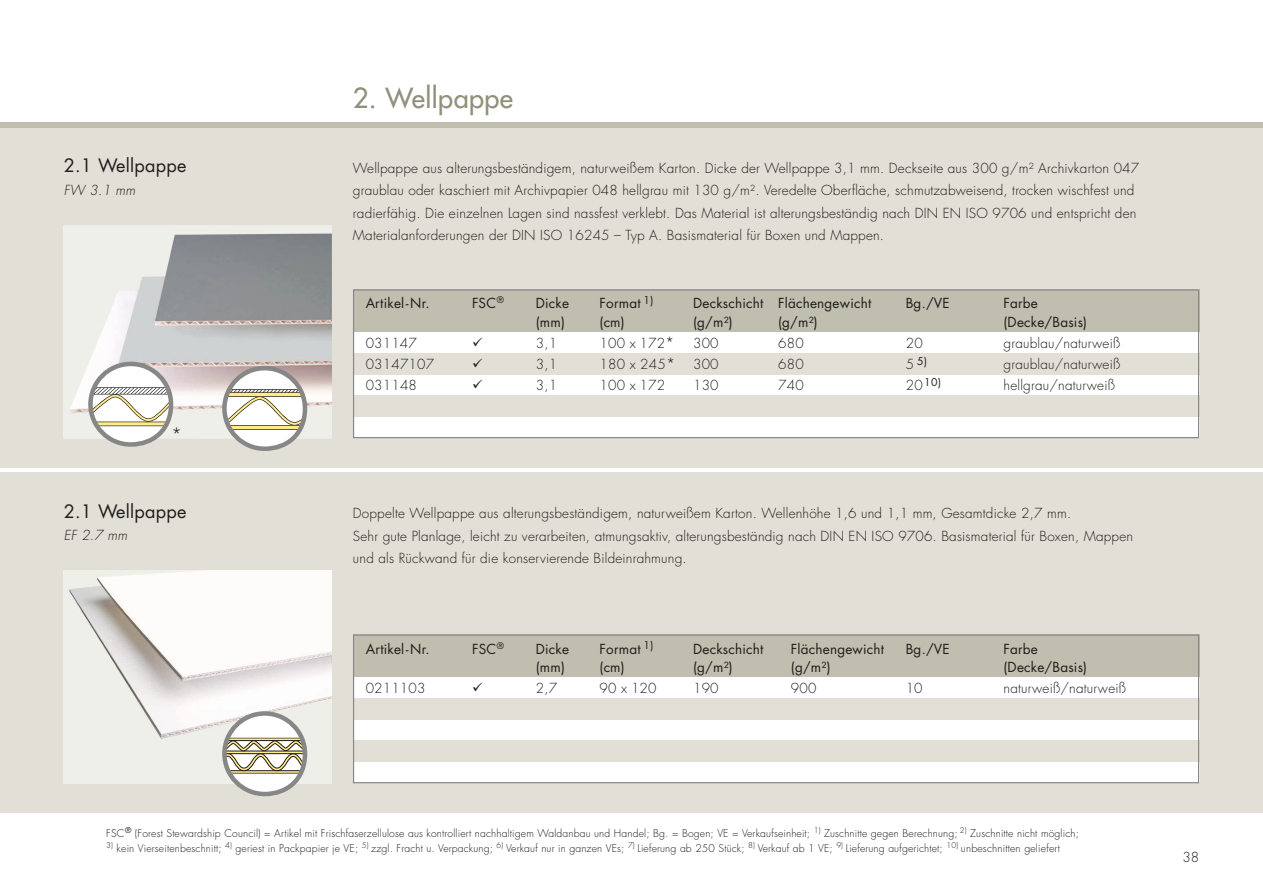
<style>
.page{position:relative;width:1263px;height:893px;background:#fff}
.page>*{position:absolute;margin:0;border:0;box-sizing:border-box;transform-origin:0 0}
.t1{font:500 27px "Futura Std";letter-spacing:.015em;color:#928f7a}
.t2{font:18px "Futura Std";letter-spacing:.015em;color:#1d1d1b}
.t3{font:300 18px "Futura Std";color:#1d1d1b}
.t4{font:300 13.5px/22.5px "Futura Std";letter-spacing:.015em;color:#1d1d1b}
.t5{font:13.5px "Futura Std";letter-spacing:.015em;color:#1d1d1b}
.t6{font:italic 300 13.5px "Futura Std";letter-spacing:.015em;color:#1d1d1b}
.t7{font:10.5px "Futura Std";color:#1d1d1b}
.t8{font:300 10.35px "Futura Std";letter-spacing:.015em;color:#1d1d1b}
.s1{font-size:15px}
.s2{font-weight:300;font-size:13.5px}
.s3{font-size:10.5px}
</style>
<div class="page">
<div style="left:0;top:128px;width:1263px;height:340px;background:#e1dfd6"></div>
<div style="left:0;top:473px;width:1263px;height:340px;background:#e1dfd6"></div>
<div style="left:0;top:122px;width:1263px;height:6px;background:#c0beae"></div>
<div style="left:353px;top:289px;width:846px;height:149px;background:#fff"></div>
<div style="left:353px;top:353px;width:846px;height:21px;background:#e1dfd6"></div>
<div style="left:353px;top:395px;width:846px;height:22px;background:#e1dfd6"></div>
<div style="left:353px;top:289px;width:846px;height:43px;background:#c0beae"></div>
<div style="left:353px;top:289px;width:846px;height:149px;border:1px solid #878787"></div>
<div style="left:353px;top:634px;width:846px;height:149px;background:#fff"></div>
<div style="left:353px;top:698px;width:846px;height:21px;background:#e1dfd6"></div>
<div style="left:353px;top:741px;width:846px;height:21px;background:#e1dfd6"></div>
<div style="left:353px;top:634px;width:846px;height:43px;background:#c0beae"></div>
<div style="left:353px;top:634px;width:846px;height:149px;border:1px solid #878787"></div>
<img style="left:64px;top:226px;width:268px;height:212px">
<svg style="left:224px;top:368px;width:81px;height:81px;fill:#fff"></svg>
<svg style="left:226px;top:389px;width:79px;height:41px"></svg>
<div style="left:222px;top:366px;width:85px;height:85px;border:4px solid #878787;border-radius:50%"></div>
<svg style="left:90px;top:364px;width:81px;height:80px;fill:#fff"></svg>
<svg style="left:90px;top:387px;width:81px;height:39px"></svg>
<div style="left:88px;top:362px;width:85px;height:85px;border:4px solid #878787;border-radius:50%"></div>
<img style="left:64px;top:571px;width:268px;height:212px">
<svg style="left:224px;top:713px;width:81px;height:81px;fill:#fff"></svg>
<svg style="left:224px;top:738px;width:81px;height:36px"></svg>
<div style="left:222px;top:711px;width:85px;height:85px;border:4px solid #878787;border-radius:50%"></div>
<h2 class="t2" style="left:64px;top:154px;width:124px">2.1 Wellpappe</h2>
<p class="t6" style="left:64px;top:182px;width:73px">FW 3.1 mm</p>
<h2 class="t3" style="left:171px;top:423px;width:13px">*</h2>
<h2 class="t2" style="left:64px;top:500px;width:124px">2.1 Wellpappe</h2>
<p class="t6" style="left:64px;top:527px;width:65px">EF 2.7 mm</p>
<h1 class="t1" style="left:353px;top:81px;width:162px">2. Wellpappe</h1>
<p class="t4" style="left:353px;top:157px;width:788px">Wellpappe aus alterungsbeständigem, naturweißem Karton. Dicke der Wellpappe 3,1 mm. Deckseite aus 300 g/m² Archivkarton 047 graublau oder kaschiert mit Archivpapier 048 hellgrau mit 130 g/m². Veredelte Oberfläche, schmutzabweisend, trocken wischfest und radierfähig. Die einzelnen Lagen sind nassfest verklebt. Das Material ist alterungsbeständig nach DIN EN ISO 9706 und entspricht den Materialanforderungen der DIN ISO 16245 – Typ A. Basismaterial für Boxen und Mappen.</p>
<p class="t5" style="left:366px;top:295px;width:66px">Artikel-Nr.</p>
<p class="t5" style="left:472px;top:295px;width:34px">FSC<sup>®</sup></p>
<p class="t5" style="left:536px;top:295px;width:35px">Dicke</p>
<p class="t5" style="left:600px;top:295px;width:55px">Format <sup>1)</sup></p>
<p class="t5" style="left:693px;top:295px;width:180px">Deckschicht Flächengewicht</p>
<p class="t5" style="left:906px;top:295px;width:45px">Bg./VE</p>
<p class="t5" style="left:1003px;top:295px;width:36px">Farbe</p>
<p class="t5" style="left:536px;top:313px;width:31px">(mm)</p>
<p class="t5" style="left:600px;top:313px;width:27px">(cm)</p>
<p class="t5" style="left:693px;top:313px;width:41px">(g/m²)</p>
<p class="t5" style="left:778px;top:313px;width:41px">(g/m²)</p>
<p class="t5" style="left:1003px;top:313px;width:85px">(Decke/Basis)</p>
<p class="t4" style="left:366px;top:332px;width:53px">031147</p>
<p class="t4" style="left:536px;top:332px;width:23px">3,1</p>
<p class="t4" style="left:600px;top:332px;width:121px">100 x 172<span class="s1">*</span> 300</p>
<p class="t4" style="left:778px;top:332px;width:27px">680</p>
<p class="t4" style="left:906px;top:332px;width:18px">20</p>
<p class="t4" style="left:1003px;top:332px;width:118px">graublau/naturweiß</p>
<p class="t4" style="left:366px;top:353px;width:70px">03147107</p>
<p class="t4" style="left:536px;top:353px;width:23px">3,1</p>
<p class="t4" style="left:600px;top:353px;width:121px">180 x 245<span class="s1">*</span> 300</p>
<p class="t4" style="left:778px;top:353px;width:27px">680</p>
<p class="t7" style="left:906px;top:354px;width:23px"><span class="s2">5</span> 5)</p>
<p class="t4" style="left:1003px;top:353px;width:118px">graublau/naturweiß</p>
<p class="t4" style="left:366px;top:375px;width:53px">031148</p>
<p class="t4" style="left:536px;top:375px;width:23px">3,1</p>
<p class="t4" style="left:600px;top:375px;width:67px">100 x 172</p>
<p class="t4" style="left:693px;top:375px;width:27px">130</p>
<p class="t4" style="left:778px;top:375px;width:27px">740</p>
<p class="t7" style="left:906px;top:375px;width:37px"><span class="s2">20</span>10)</p>
<p class="t4" style="left:1003px;top:375px;width:113px">hellgrau/naturweiß</p>
<p class="t4" style="left:353px;top:502px;width:782px">Doppelte Wellpappe aus alterungsbeständigem, naturweißem Karton. Wellenhöhe 1,6 und 1,1 mm, Gesamtdicke 2,7 mm.<br>Sehr gute Planlage, leicht zu verarbeiten, atmungsaktiv, alterungsbeständig nach DIN EN ISO 9706. Basismaterial für Boxen, Mappen und als Rückwand für die konservierende Bildeinrahmung.</p>
<p class="t5" style="left:366px;top:640px;width:66px">Artikel-Nr.</p>
<p class="t5" style="left:472px;top:640px;width:34px">FSC<sup>®</sup></p>
<p class="t5" style="left:536px;top:640px;width:35px">Dicke</p>
<p class="t5" style="left:600px;top:640px;width:55px">Format <sup>1)</sup></p>
<p class="t5" style="left:693px;top:640px;width:72px">Deckschicht</p>
<p class="t5" style="left:791px;top:640px;width:95px">Flächengewicht</p>
<p class="t5" style="left:906px;top:640px;width:45px">Bg./VE</p>
<p class="t5" style="left:1003px;top:640px;width:36px">Farbe</p>
<p class="t5" style="left:536px;top:658px;width:31px">(mm)</p>
<p class="t5" style="left:600px;top:658px;width:27px">(cm)</p>
<p class="t5" style="left:693px;top:658px;width:41px">(g/m²)</p>
<p class="t5" style="left:791px;top:658px;width:41px">(g/m²)</p>
<p class="t5" style="left:1003px;top:658px;width:85px">(Decke/Basis)</p>
<p class="t4" style="left:366px;top:677px;width:61px">0211103</p>
<p class="t4" style="left:536px;top:677px;width:23px">2,7</p>
<p class="t4" style="left:600px;top:677px;width:58px">90 x 120</p>
<p class="t4" style="left:693px;top:677px;width:27px">190</p>
<p class="t4" style="left:791px;top:677px;width:27px">900</p>
<p class="t4" style="left:906px;top:677px;width:18px">10</p>
<p class="t4" style="left:1003px;top:677px;width:124px">naturweiß/naturweiß</p>
<p class="t8" style="left:106px;top:827px;width:974px">FSC<sup>®</sup> (Forest Stewardship Council) = Artikel mit Frischfaserzellulose aus kontrolliert nachhaltigem Waldanbau und Handel; Bg. = Bogen; VE = Verkaufseinheit; <sup>1)</sup> Zuschnitte gegen Berechnung; <sup>2)</sup> Zuschnitte nicht möglich;</p>
<p class="t8" style="left:106px;top:842px;width:955px"><sup>3)</sup> kein Vierseitenbeschnitt; <sup>4)</sup> geriest in Packpapier je VE; <sup>5)</sup> zzgl. Fracht u. Verpackung; <sup>6)</sup> Verkauf nur in ganzen VEs; <sup>7)</sup> Lieferung ab 250 Stück; <sup>8)</sup> Verkauf ab 1 VE; <sup>9)</sup> Lieferung aufgerichtet; <sup>10)</sup> <span class="s3">unbeschnitten geliefert</span></p>
<p class="t4" style="left:1182px;top:846px;width:18px">38</p>
</div>
